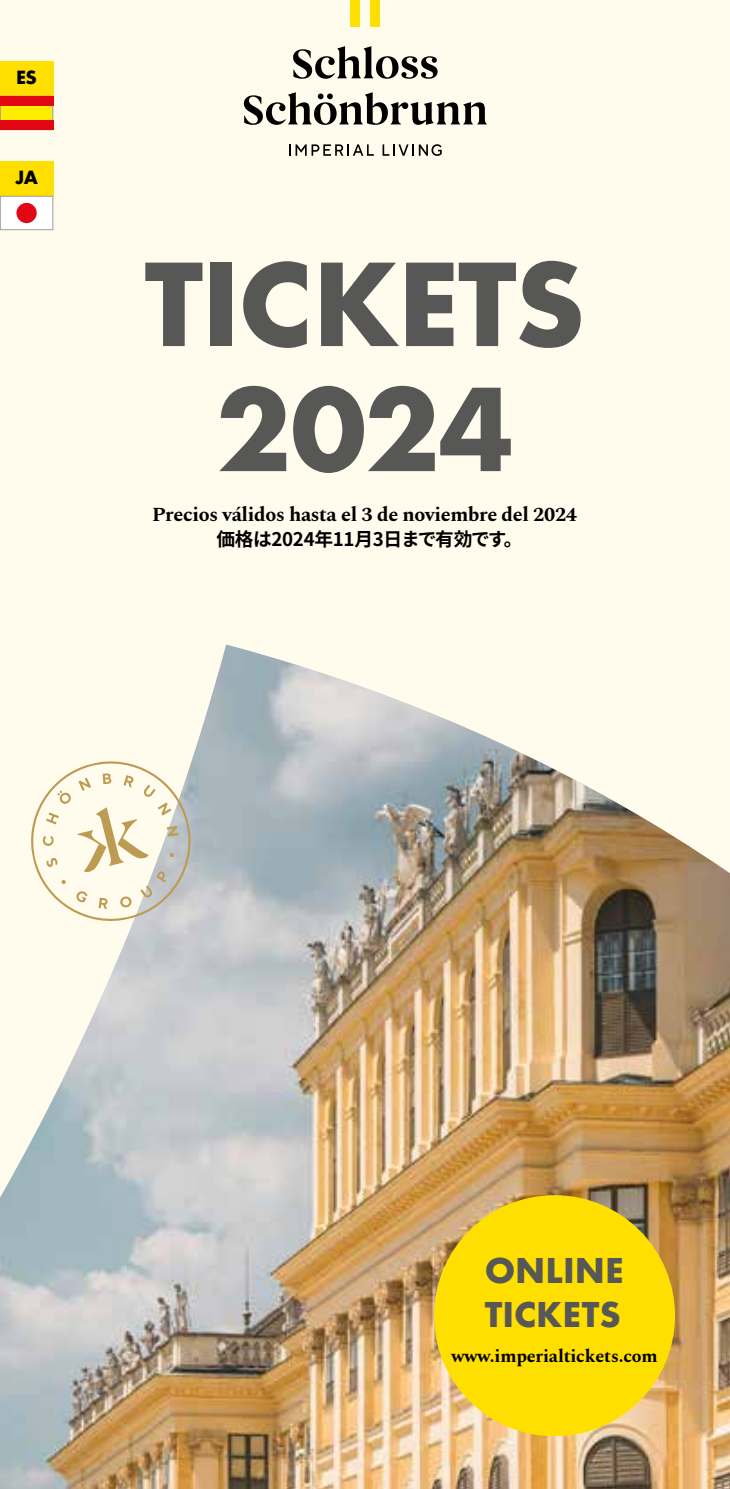
<style>
.page{position:relative;width:730px;height:1489px;background:#fff}
.page>*{position:absolute;margin:0;border:0;box-sizing:border-box;transform-origin:0 0}
.t1{font:700 125px/125px "Futura PT";letter-spacing:-.01em;color:#575756;text-align:center}
.t2{font:700 37.5px/44px "Futura PT";color:#575756}
.t3{font:700 20px "Spectral";letter-spacing:-.02em;color:#000}
.t4{font:700 20px "Futura PT";color:#000}
.t5{font:700 18.75px "Noto Sans JP";letter-spacing:-.015em;color:#000}
.t6{font:700 18px "Spectral";letter-spacing:-.01em;color:#000}
</style>
<div class="page">
<div style="left:0;top:0;width:730px;height:1488px;background:#fffced"></div>
<img style="left:0;top:644px;width:730px;height:844px">
<div style="left:434px;top:1195px;width:241px;height:240px;background:#ffdf00;border-radius:50%"></div>
<svg style="left:23px;top:753px;width:176px;height:176px"></svg>
<svg style="left:293px;top:46px;width:145px;height:33px"></svg>
<svg style="left:244px;top:92px;width:243px;height:33px"></svg>
<svg style="left:289px;top:144px;width:85px;height:12px"></svg>
<svg style="left:383px;top:144px;width:59px;height:12px"></svg>
<div style="left:350px;top:0;width:10px;height:26px;background:#ffdf00"></div>
<div style="left:370px;top:0;width:10px;height:26px;background:#ffdf00"></div>
<div style="left:0;top:162px;width:53px;height:34px;background:#ffdf00"></div>
<div style="left:0;top:196px;width:53px;height:34px;background:#fff"></div>
<div style="left:0;top:196px;width:53px;height:34px;border:1px solid #9d9d9c"></div>
<div style="left:16px;top:203px;width:21px;height:20px;background:#e30613;border-radius:50%"></div>
<div style="left:0;top:62px;width:53px;height:34px;background:#ffdf00"></div>
<div style="left:0;top:96px;width:53px;height:34px;background:#ffed00"></div>
<div style="left:0;top:96px;width:53px;height:34px;border:1px solid #9d9d9c"></div>
<div style="left:0;top:96px;width:53px;height:9px;background:#e30613"></div>
<div style="left:0;top:120px;width:53px;height:10px;background:#e30613"></div>
<p class="t4" style="left:16px;top:64px;width:22px">ES</p>
<p class="t4" style="left:15px;top:164px;width:24px">JA</p>
<h1 class="t1" style="left:144px;top:238px;width:443px">TICKETS<br>2024</h1>
<p class="t3" style="left:152px;top:500px;width:426px">Precios válidos hasta el 3 de noviembre del 2024</p>
<p class="t5" style="left:216px;top:528px;width:308px">価格は2024年11月3日まで有効です。</p>
<h2 class="t2" style="left:485px;top:1247px;width:140px">ONLINE<br>TICKETS</h2>
<p class="t6" style="left:451px;top:1342px;width:208px">www.imperialtickets.com</p>
</div>
